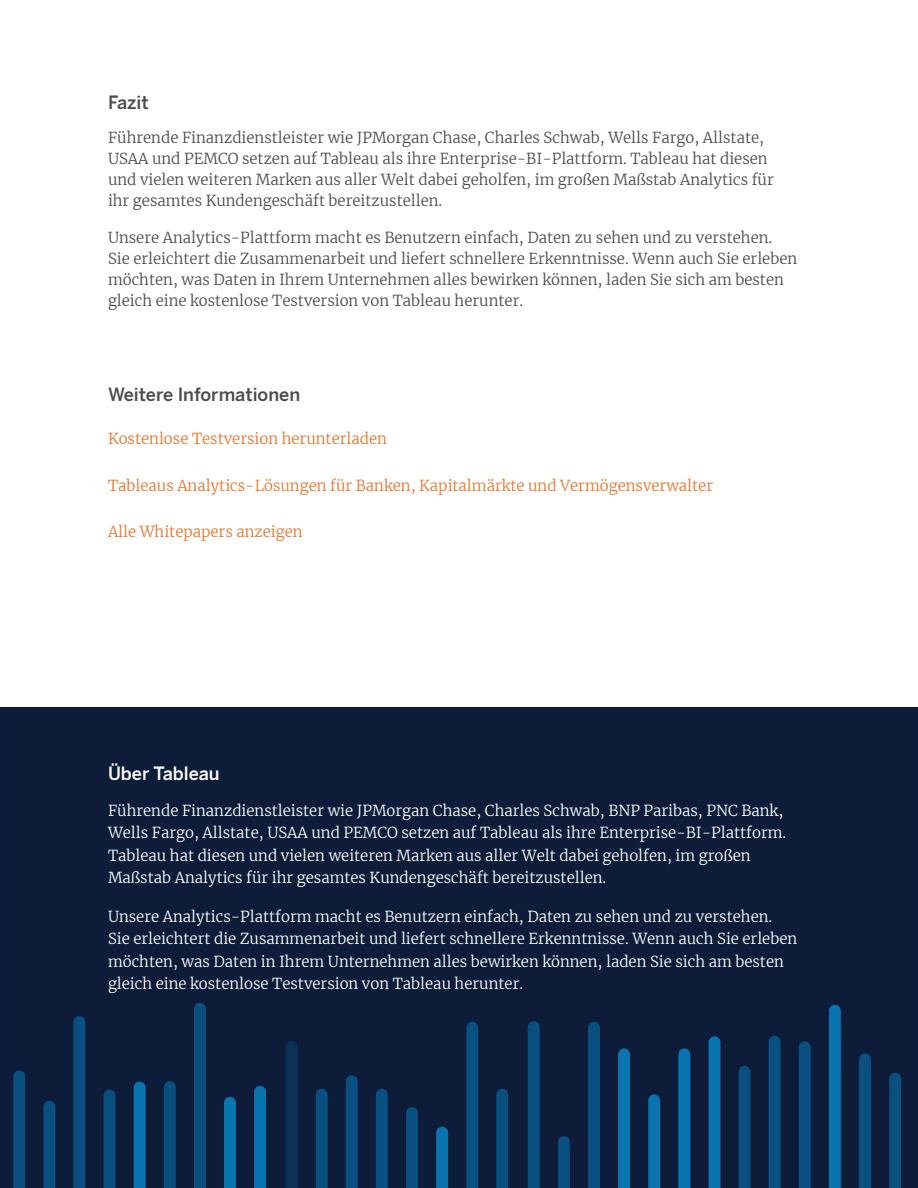
<style>
.page{position:relative;width:918px;height:1188px;background:#fff}
.page>*{position:absolute;margin:0;border:0;box-sizing:border-box;transform-origin:0 0}
.HEADLINE_-_Sub{font:500 18px "Benton Sans";color:#4b4b4b}
.HEADLINE_-_Sub-2{font:500 18px "Benton Sans";color:#fff}
.BODYCOPY_-_Standard{font:300 15px/22.5px "Merriweather";color:#fff}
.BODYCOPY_-_Standard-2{font:300 15px/21px "Merriweather";color:#4b4b4b}
.BODYCOPY_-_Resources{font:300 15px "Merriweather";color:#e8762c}
</style>
<div class="page">
<div style="left:0;top:707px;width:918px;height:481px;background:#0c1c3a"></div>
<div style="left:889px;top:1079px;width:12px;height:109px;background:#095080"></div>
<div style="left:859px;top:1059px;width:12px;height:129px;background:#095080"></div>
<div style="left:829px;top:1011px;width:12px;height:177px;background:#0874b0"></div>
<div style="left:799px;top:1047px;width:12px;height:141px;background:#095080"></div>
<div style="left:769px;top:1042px;width:12px;height:146px;background:#095080"></div>
<div style="left:739px;top:1072px;width:12px;height:116px;background:#095080"></div>
<div style="left:496px;top:1095px;width:12px;height:93px;background:#095080"></div>
<div style="left:466px;top:1028px;width:12px;height:160px;background:#095080"></div>
<div style="left:436px;top:1133px;width:12px;height:55px;background:#0874b0"></div>
<div style="left:316px;top:1095px;width:12px;height:93px;background:#095080"></div>
<div style="left:406px;top:1113px;width:12px;height:75px;background:#095080"></div>
<div style="left:376px;top:1095px;width:12px;height:93px;background:#095080"></div>
<div style="left:346px;top:1081px;width:12px;height:107px;background:#095080"></div>
<div style="left:709px;top:1042px;width:11px;height:146px;background:#0874b0"></div>
<div style="left:678px;top:1054px;width:12px;height:134px;background:#0874b0"></div>
<div style="left:648px;top:1100px;width:12px;height:88px;background:#0874b0"></div>
<div style="left:528px;top:1027px;width:12px;height:161px;background:#095080"></div>
<div style="left:618px;top:1054px;width:12px;height:134px;background:#0874b0"></div>
<div style="left:588px;top:1028px;width:12px;height:160px;background:#095080"></div>
<div style="left:558px;top:1142px;width:12px;height:46px;background:#095080"></div>
<div style="left:254px;top:1092px;width:12px;height:96px;background:#0874b0"></div>
<div style="left:224px;top:1103px;width:12px;height:85px;background:#0874b0"></div>
<div style="left:194px;top:1009px;width:12px;height:179px;background:#095080"></div>
<div style="left:164px;top:1087px;width:12px;height:101px;background:#095080"></div>
<div style="left:134px;top:1088px;width:12px;height:100px;background:#0874b0"></div>
<div style="left:104px;top:1095px;width:12px;height:93px;background:#095080"></div>
<div style="left:286px;top:1047px;width:12px;height:141px;background:#0b3156"></div>
<div style="left:73px;top:1022px;width:12px;height:166px;background:#095080"></div>
<div style="left:43px;top:1107px;width:12px;height:81px;background:#095080"></div>
<div style="left:13px;top:1076px;width:12px;height:112px;background:#095080"></div>
<p class="HEADLINE_-_Sub" style="left:108px;top:91px;width:42px">Fazit</p>
<p class="BODYCOPY_-_Standard-2" style="left:108px;top:127px;width:667px">Führende Finanzdienstleister wie JPMorgan Chase, Charles Schwab, Wells Fargo, Allstate, USAA und PEMCO setzen auf Tableau als ihre Enterprise-BI-Plattform. Tableau hat diesen und vielen weiteren Marken aus aller Welt dabei geholfen, im großen Maßstab Analytics für ihr gesamtes Kundengeschäft bereitzustellen.</p>
<p class="BODYCOPY_-_Standard-2" style="left:108px;top:227px;width:691px">Unsere Analytics-Plattform macht es Benutzern einfach, Daten zu sehen und zu verstehen.<br>Sie erleichtert die Zusammenarbeit und liefert schnellere Erkenntnisse. Wenn auch Sie erleben möchten, was Daten in Ihrem Unternehmen alles bewirken können, laden Sie sich am besten gleich eine kostenlose Testversion von Tableau herunter.</p>
<p class="HEADLINE_-_Sub" style="left:108px;top:383px;width:194px">Weitere Informationen</p>
<p class="BODYCOPY_-_Resources" style="left:108px;top:428px;width:280px">Kostenlose Testversion herunterladen</p>
<p class="BODYCOPY_-_Resources" style="left:108px;top:475px;width:607px">Tableaus Analytics-Lösungen für Banken, Kapitalmärkte und Vermögensverwalter</p>
<p class="BODYCOPY_-_Resources" style="left:108px;top:521px;width:196px">Alle Whitepapers anzeigen</p>
<p class="HEADLINE_-_Sub-2" style="left:108px;top:762px;width:113px">Über Tableau</p>
<p class="BODYCOPY_-_Standard" style="left:108px;top:799px;width:680px">Führende Finanzdienstleister wie JPMorgan Chase, Charles Schwab, BNP Paribas, PNC Bank, Wells Fargo, Allstate, USAA und PEMCO setzen auf Tableau als ihre Enterprise-BI-Plattform.<br>Tableau hat diesen und vielen weiteren Marken aus aller Welt dabei geholfen, im großen Maßstab Analytics für ihr gesamtes Kundengeschäft bereitzustellen.</p>
<p class="BODYCOPY_-_Standard" style="left:108px;top:905px;width:691px">Unsere Analytics-Plattform macht es Benutzern einfach, Daten zu sehen und zu verstehen.<br>Sie erleichtert die Zusammenarbeit und liefert schnellere Erkenntnisse. Wenn auch Sie erleben möchten, was Daten in Ihrem Unternehmen alles bewirken können, laden Sie sich am besten gleich eine kostenlose Testversion von Tableau herunter.</p>
</div>
